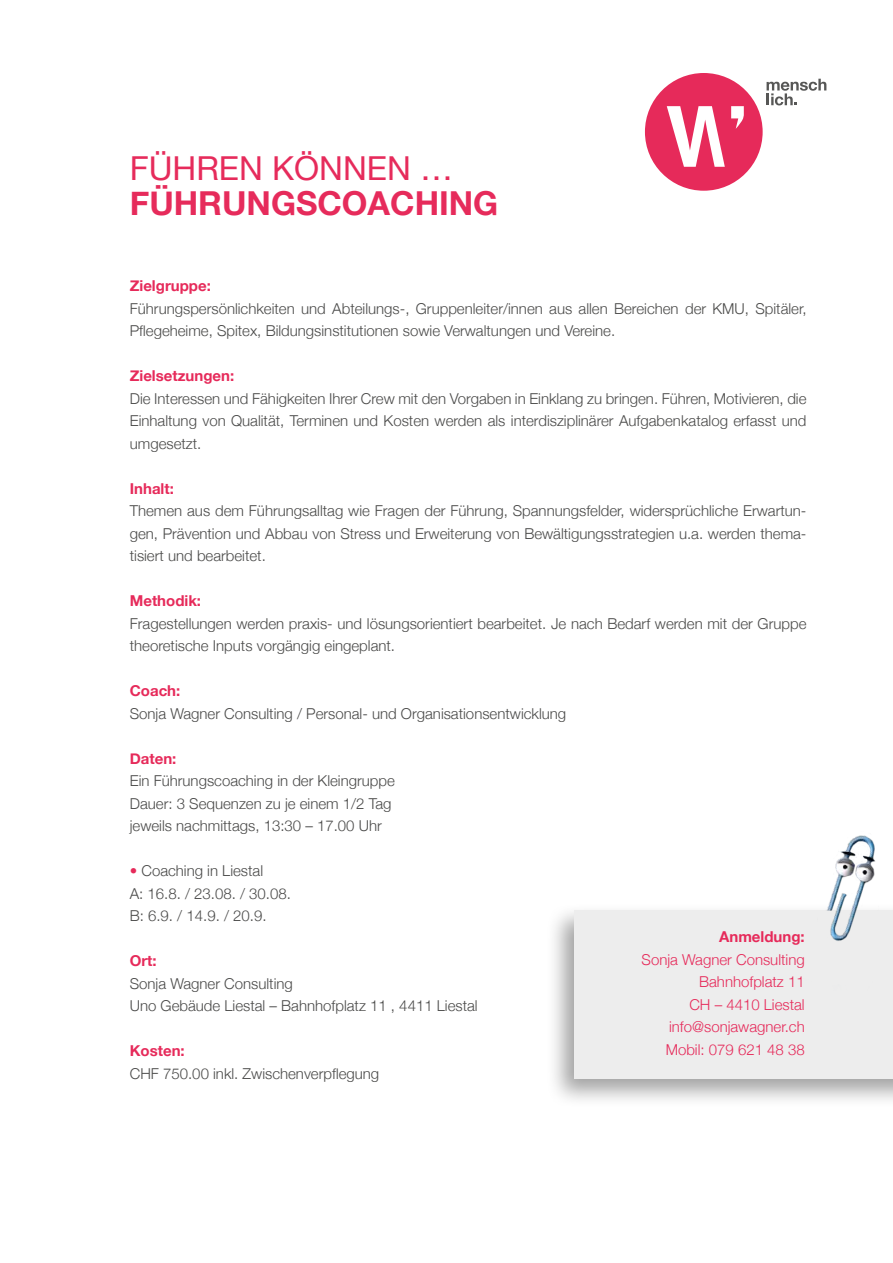
<style>
.page{position:relative;width:893px;height:1263px;background:#fff}
.page>*{position:absolute;margin:0;border:0;box-sizing:border-box;transform-origin:0 0}
.t1{font:700 33px "Helvetica Neue";color:#e62b5b}
.t2{font:33px "Helvetica Neue";color:#e62b5b}
.t3{font:300 15px/22.5px "Helvetica Neue";color:#4a4a49}
.t4{font:300 15px/22.5px "Helvetica Neue";color:#e62a5a;text-align:right}
.t5{font:700 15px "Helvetica Neue";color:#e62a5a}
.s1{color:#e62a5a}
</style>
<div class="page">
<svg style="left:645px;top:73px;width:181px;height:118px"></svg>
<div style="left:546px;top:902px;width:347px;height:206px;background:#000;opacity:.37"></div>
<div style="left:574px;top:910px;width:319px;height:169px;background:#ededed"></div>
<img style="left:753px;top:835px;width:140px;height:106px">
<h1 class="t2" style="left:130px;top:145px;width:325px">FÜHREN KÖNNEN …</h1>
<h1 class="t1" style="left:130px;top:177px;width:370px">FÜHRUNGSCOACHING</h1>
<p class="t5" style="left:130px;top:274px;width:83px">Zielgruppe:</p>
<p class="t3" style="left:130px;top:296px;width:678px">Führungspersönlichkeiten und Abteilungs-, Gruppenleiter/innen aus allen Bereichen der KMU, Spitäler,<br>Pflegeheime, Spitex, Bildungsinstitutionen sowie Verwaltungen und Vereine.</p>
<p class="t5" style="left:130px;top:364px;width:106px">Zielsetzungen:</p>
<p class="t3" style="left:130px;top:386px;width:678px;text-align:justify">Die Interessen und Fähigkeiten Ihrer Crew mit den Vorgaben in Einklang zu bringen. Führen, Motivieren, die Einhaltung von Qualität, Terminen und Kosten werden als interdisziplinärer Aufgabenkatalog erfasst und umgesetzt.</p>
<p class="t5" style="left:130px;top:476px;width:46px">Inhalt:</p>
<p class="t3" style="left:130px;top:498px;width:678px;text-align:justify">Themen aus dem Führungsalltag wie Fragen der Führung, Spannungsfelder, widersprüchliche Erwartun&shy;gen, Prävention und Abbau von Stress und Erweiterung von Bewältigungsstrategien u.a. werden thema&shy;tisiert und bearbeitet.</p>
<p class="t5" style="left:130px;top:589px;width:73px">Methodik:</p>
<p class="t3" style="left:130px;top:611px;width:678px">Fragestellungen werden praxis- und lösungsorientiert bearbeitet. Je nach Bedarf werden mit der Gruppe theoretische Inputs vorgängig eingeplant.</p>
<p class="t5" style="left:130px;top:679px;width:52px">Coach:</p>
<p class="t3" style="left:130px;top:701px;width:438px">Sonja Wagner Consulting / Personal- und Organisationsentwicklung</p>
<p class="t5" style="left:130px;top:746px;width:48px">Daten:</p>
<p class="t3" style="left:130px;top:768px;width:267px">Ein Führungscoaching in der Kleingruppe<br>Dauer: 3 Sequenzen zu je einem 1/2 Tag jeweils nachmittags, 13:30 – 17.00 Uhr</p>
<p class="t3" style="left:130px;top:858px;width:163px"><span class="s1">•</span> Coaching in Liestal<br>A: 16.8. / 23.08. / 30.08.<br>B: 6.9. / 14.9. / 20.9.</p>
<p class="t5" style="left:130px;top:949px;width:28px">Ort:</p>
<p class="t3" style="left:130px;top:971px;width:349px">Sonja Wagner Consulting<br>Uno Gebäude Liestal – Bahnhofplatz 11 , 4411 Liestal</p>
<p class="t5" style="left:130px;top:1039px;width:57px">Kosten:</p>
<p class="t3" style="left:130px;top:1061px;width:251px">CHF 750.00 inkl. Zwischenverpflegung</p>
<p class="t5" style="left:719px;top:925px;width:87px">Anmeldung:</p>
<p class="t4" style="left:642px;top:947px;width:165px">Sonja Wagner Consulting<br>Bahnhofplatz 11<br>CH – 4410 Liestal info@sonjawagner.ch<br>Mobil: 079 621 48 38</p>
</div>
